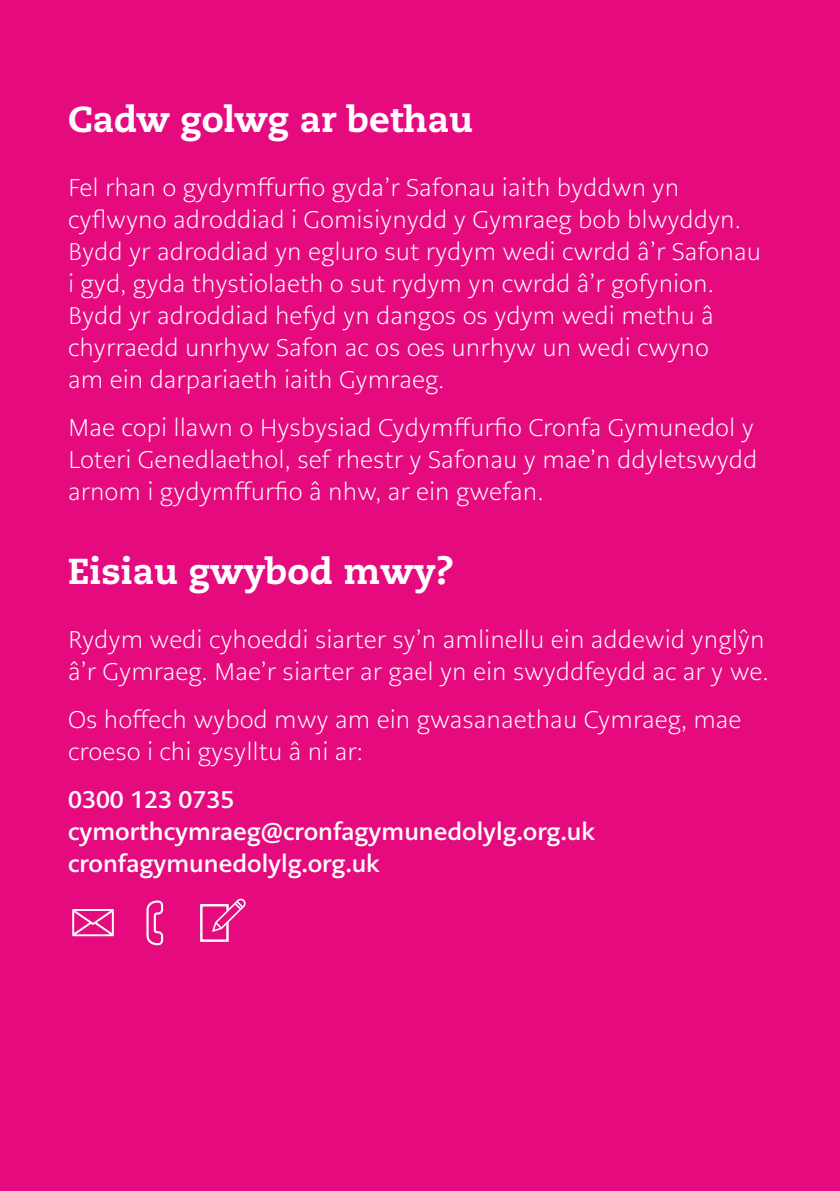
<style>
.page{position:relative;width:840px;height:1191px;background:#fff}
.page>*{position:absolute;margin:0;border:0;box-sizing:border-box;transform-origin:0 0}
.t1{font:800 36px "Caecilia LT Pro 85";color:#fff}
.t2{font:300 24px/32px "PMN Caecilia Sans Text";color:#fff}
.t3{font:700 24px/32px "PMN Caecilia Sans Text";color:#fff}
</style>
<div class="page">
<div style="left:0;top:0;width:839px;height:1191px;background:#e50b7e"></div>
<svg style="left:146px;top:900px;width:17px;height:45px"></svg>
<svg style="left:72px;top:909px;width:42px;height:27px"></svg>
<svg style="left:200px;top:898px;width:45px;height:44px"></svg>
<h1 class="t1" style="left:68px;top:94px;width:406px">Cadw golwg ar bethau</h1>
<p class="t2" style="left:68px;top:172px;width:694px">Fel rhan o gydymffurfio gyda’r Safonau iaith byddwn yn cyflwyno adroddiad i Gomisiynydd y Gymraeg bob blwyddyn.<br>Bydd yr adroddiad yn egluro sut rydym wedi cwrdd â’r Safonau i gyd, gyda thystiolaeth o sut rydym yn cwrdd â’r gofynion.<br>Bydd yr adroddiad hefyd yn dangos os ydym wedi methu â chyrraedd unrhyw Safon ac os oes unrhyw un wedi cwyno<br>am ein darpariaeth iaith Gymraeg.</p>
<p class="t2" style="left:68px;top:411px;width:690px">Mae copi llawn o Hysbysiad Cydymffurfio Cronfa Gymunedol y<br>Loteri Genedlaethol, sef rhestr y Safonau y mae’n ddyletswydd arnom i gydymffurfio â nhw, ar ein gwefan.</p>
<h1 class="t1" style="left:68px;top:546px;width:386px">Eisiau gwybod mwy?</h1>
<p class="t2" style="left:68px;top:624px;width:701px">Rydym wedi cyhoeddi siarter sy’n amlinellu ein addewid ynglŷn â’r Gymraeg. Mae’r siarter ar gael yn ein swyddfeydd ac ar y we.</p>
<p class="t2" style="left:68px;top:704px;width:674px">Os hoffech wybod mwy am ein gwasanaethau Cymraeg, mae croeso i chi gysylltu â ni ar:</p>
<p class="t3" style="left:68px;top:783px;width:527px">0300 123 0735 cymorthcymraeg@cronfagymunedolylg.org.uk cronfagymunedolylg.org.uk</p>
</div>
